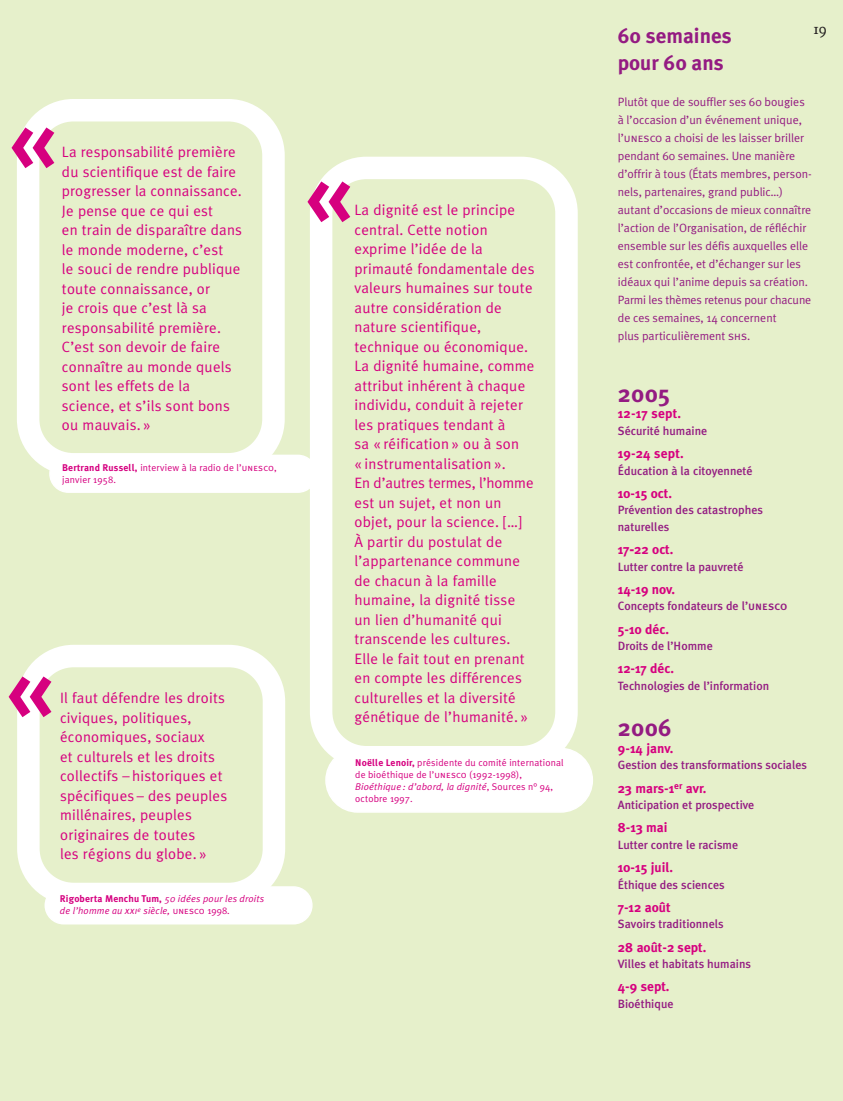
<style>
.page{position:relative;width:843px;height:1101px;background:#e6f0cb}
.page>*{position:absolute;margin:0;border:0;box-sizing:border-box;transform-origin:0 0}
.t1{font:700 87px "Meta Plus";color:#d6007f}
.t2{font:700 24px "Meta Plus";letter-spacing:.015em;color:#941b82}
.t3{font:700 21px/27px "Meta Plus";color:#941b82}
.t4{font:18px "Eureka";color:#231f20}
.t5{font:15px/19.5px "Meta Plus Normal";letter-spacing:.015em;color:#d6007f}
.t6{font:700 13.5px "Meta Plus";color:#d6007f}
.t7{font:12px/18px "Meta Plus Normal";color:#941b82}
.t8{font:500 12px/16.5px "Meta Plus";color:#941b82}
.t9{font:9.75px/12px "Meta Plus Normal";letter-spacing:.015em;color:#d60080}
.t10{font:italic 9.75px/12px "Meta Plus Normal";letter-spacing:.015em;color:#d60080}
.s1{font-family:"Meta Plus";font-weight:700}
.s2{font-family:"Meta Plus Normal Caps"}
.s3{font-family:"Meta Plus";font-weight:700;font-style:normal}
.s4{font-family:"Meta Plus Normal Caps";font-style:normal}
.s5{font-style:normal}
.s6{font-style:italic}
.s7{font-weight:900}
.s8{font-family:"Meta Plus Medium Caps";font-weight:400}
</style>
<div class="page">
<svg style="left:17px;top:99px;width:268px;height:371px"></svg>
<svg style="left:310px;top:157px;width:268px;height:593px"></svg>
<div style="left:49px;top:455px;width:268px;height:38px;background:#fff"></div>
<div style="left:325px;top:748px;width:268px;height:65px;background:#fff"></div>
<svg style="left:17px;top:645px;width:268px;height:260px"></svg>
<div style="left:45px;top:886px;width:268px;height:39px;background:#fff"></div>
<h1 class="t1" style="left:8px;top:104px;width:48px">«</h1>
<p class="t5" style="left:62px;top:144px;width:182px">La responsabilité première du scientifique est de faire progresser la connaissance.<br>Je pense que ce qui est<br>en train de disparaître dans le monde moderne, c’est<br>le souci de rendre publique toute connaissance, or<br>je crois que c’est là sa responsabilité première.<br>C’est son devoir de faire connaître au monde quels sont les effets de la science, et s’ils sont bons ou mauvais. »</p>
<p class="t9" style="left:62px;top:463px;width:216px"><span class="s1">Bertrand Russell,</span> interview à la radio de l’<span class="s2">unesco</span>, janvier 1958.</p>
<h1 class="t1" style="left:5px;top:653px;width:48px">«</h1>
<p class="t5" style="left:60px;top:689px;width:169px">Il faut défendre les droits civiques, politiques, économiques, sociaux<br>et culturels et les droits collectifs – historiques et spécifiques – des peuples millénaires, peuples originaires de toutes<br>les régions du globe. »</p>
<p class="t10" style="left:60px;top:893px;width:206px"><span class="s3">Rigoberta Menchu Tum,</span> 50 idées pour les droits de l’homme au <span class="s2">xxi</span><sup>e</sup> siècle, <span class="s4">unesco</span> <span class="s5">1998</span>.</p>
<h1 class="t1" style="left:304px;top:158px;width:48px">«</h1>
<p class="t5" style="left:355px;top:202px;width:182px">La dignité est le principe central. Cette notion exprime l’idée de la primauté fondamentale des valeurs humaines sur toute autre considération de nature scientifique, technique ou économique.<br>La dignité humaine, comme attribut inhérent à chaque individu, conduit à rejeter les pratiques tendant à<br>sa « réification » ou à son<br>« instrumentalisation ».<br>En d’autres termes, l’homme est un sujet, et non un objet, pour la science. […]<br>À partir du postulat de l’appartenance commune de chacun à la famille humaine, la dignité tisse un lien d’humanité qui transcende les cultures.<br>Elle le fait tout en prenant en compte les différences culturelles et la diversité génétique de l’humanité. »</p>
<p class="t9" style="left:355px;top:757px;width:210px"><span class="s1">Noëlle Lenoir,</span> présidente du comité international de bioéthique de l’<span class="s2">unesco</span> (1992-1998), <span class="s6">Bioéthique : d’abord, la dignité</span>, Sources n° 94, octobre 1997.</p>
<p class="t4" style="left:813px;top:23px;width:15px">19</p>
<h3 class="t3" style="left:618px;top:24px;width:115px">60 semaines pour 60 ans</h3>
<p class="t7" style="left:618px;top:94px;width:195px">Plutôt que de souffler ses 60 bougies à l’occasion d’un événement unique, l’<span class="s2">unesco</span> a choisi de les laisser briller pendant 60 semaines. Une manière d’offrir à tous (États membres, person&shy;nels, partenaires, grand public…) autant d’occasions de mieux connaître l’action de l’Organisation, de réfléchir ensemble sur les défis auxquelles elle est confrontée, et d’échanger sur les idéaux qui l’anime depuis sa création.<br>Parmi les thèmes retenus pour chacune de ces semaines, 14 concernent<br>plus particulièrement <span class="s2">shs</span>.</p>
<h2 class="t2" style="left:618px;top:384px;width:54px">2005</h2>
<p class="t6" style="left:618px;top:408px;width:65px">12-17 sept.</p>
<p class="t8" style="left:618px;top:423px;width:91px">Sécurité humaine</p>
<p class="t6" style="left:618px;top:448px;width:67px">19-24 sept.</p>
<p class="t8" style="left:618px;top:463px;width:136px">Éducation à la citoyenneté</p>
<p class="t6" style="left:618px;top:488px;width:56px">10-15 oct.</p>
<p class="t8" style="left:618px;top:502px;width:147px">Prévention des catastrophes naturelles</p>
<p class="t6" style="left:618px;top:544px;width:57px">17<span class="s7">-</span>22 oct.</p>
<p class="t8" style="left:618px;top:559px;width:127px">Lutter contre la pauvreté</p>
<p class="t6" style="left:618px;top:584px;width:59px">14-19 nov.</p>
<p class="t8" style="left:618px;top:598px;width:171px">Concepts fondateurs de l’<span class="s8">unesco</span></p>
<p class="t6" style="left:618px;top:623px;width:53px">5-10 déc.</p>
<p class="t8" style="left:618px;top:638px;width:96px">Droits de l’Homme</p>
<p class="t6" style="left:618px;top:663px;width:58px">12-17 déc.</p>
<p class="t8" style="left:618px;top:678px;width:153px">Technologies de l’information</p>
<h2 class="t2" style="left:618px;top:718px;width:55px">2006</h2>
<p class="t6" style="left:618px;top:743px;width:57px">9-14 janv.</p>
<p class="t8" style="left:618px;top:757px;width:191px">Gestion des transformations sociales</p>
<p class="t6" style="left:618px;top:782px;width:90px">23 mars-1<sup>er</sup> avr.</p>
<p class="t8" style="left:618px;top:797px;width:138px">Anticipation et prospective</p>
<p class="t6" style="left:618px;top:822px;width:51px">8-13 mai</p>
<p class="t8" style="left:618px;top:837px;width:122px">Lutter contre le racisme</p>
<p class="t6" style="left:618px;top:862px;width:57px">10-15 juil.</p>
<p class="t8" style="left:618px;top:877px;width:108px">Éthique des sciences</p>
<p class="t6" style="left:618px;top:902px;width:54px">7-12 août</p>
<p class="t8" style="left:618px;top:916px;width:107px">Savoirs traditionnels</p>
<p class="t6" style="left:618px;top:941px;width:90px">28 août-2 sept.</p>
<p class="t8" style="left:618px;top:956px;width:135px">Villes et habitats humains</p>
<p class="t6" style="left:618px;top:981px;width:53px">4-9 sept.</p>
<p class="t8" style="left:618px;top:996px;width:57px">Bioéthique</p>
</div>
